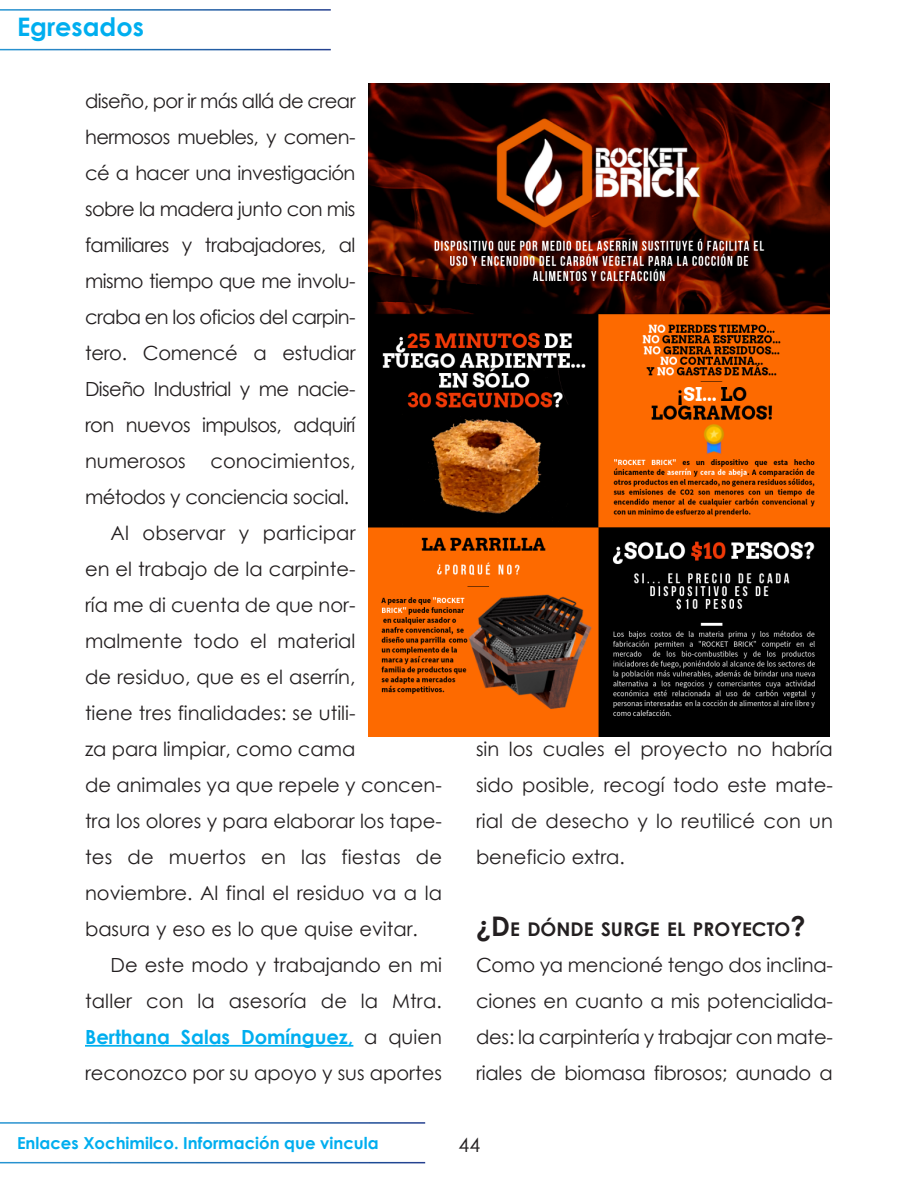
<style>
.page{position:relative;width:918px;height:1188px;background:#fff}
.page>*{position:absolute;margin:0;border:0;box-sizing:border-box;transform-origin:0 0}
.t1{font:700 25.5px "Century Gothic";color:#00aeef}
.cuerpoArticulos{font:19.5px/36px "Century Gothic";color:#231f20;text-align:justify}
.cuerpoArticulos_sin{font:19.5px/36px "Century Gothic";letter-spacing:-.01em;color:#231f20;text-align:justify}
.cuerpoArticulos_sin-2{font:19.5px/36px "Century Gothic";letter-spacing:-.03em;color:#231f20}
.subtitulo_ok{font:700 18.9px "Century Gothic";color:#231f20}
.t2{font:700 16.5px "Century Gothic";color:#00aeef}
.s1{font-weight:700;color:#00aeef}
.s2{font-size:27px}
</style>
<div class="page">
<hr style="left:85px;top:1045px;width:268px;height:2px;background:#00aeef">
<img style="left:368px;top:84px;width:461px;height:652px">
<h1 class="t1" style="left:17px;top:8px;width:128px">Egresados</h1>
<p class="cuerpoArticulos_sin" style="left:85px;top:83px;width:272px">diseño, por ir más allá de crear hermosos muebles, y comen&shy;cé a hacer una investigación sobre la madera junto con mis familiares y trabajadores, al mismo tiempo que me involu&shy;craba en los oficios del carpin&shy;tero. Comencé a estudiar Diseño Industrial y me nacie&shy;ron nuevos impulsos, adquirí numerosos</p>
<p class="cuerpoArticulos_sin-2" style="left:85px;top:443px;width:272px;text-indent:125px">conocimientos, métodos y conciencia social.</p>
<p class="cuerpoArticulos" style="left:85px;top:515px;width:358px;text-align:left;text-indent:26px">Al observar y participar<br>en el trabajo de la carpinte-<br>ría me di cuenta de que nor&shy;malmente todo el material<br>de residuo, que es el aserrín,<br>tiene tres finalidades: se utili-<br>za para limpiar, como cama<br>de animales ya que repele y concen&shy;tra los olores y para elaborar los tape&shy;tes de muertos en las fiestas de noviembre. Al final el residuo va a la basura y eso es lo que quise evitar.</p>
<p class="cuerpoArticulos" style="left:85px;top:947px;width:358px;text-indent:26px">De este modo y trabajando en mi taller con la asesoría de la Mtra.<br><span class="s1">Berthana Salas Domínguez,</span> a quien reconozco por su apoyo y sus aportes</p>
<p class="cuerpoArticulos" style="left:476px;top:731px;width:358px">sin los cuales el proyecto no habría sido posible, recogí todo este mate&shy;rial de desecho y lo reutilicé con un beneficio extra.</p>
<p class="subtitulo_ok" style="left:476px;top:915px;width:331px"><span class="s2">¿D</span>E DÓNDE SURGE EL PROYECTO<span class="s2">?</span></p>
<p class="cuerpoArticulos_sin" style="left:476px;top:947px;width:358px">Como ya mencioné tengo dos inclina&shy;ciones en cuanto a mis potencialida&shy;des: la carpintería y trabajar con mate&shy;riales de biomasa fibrosos; aunado a</p>
<p class="t2" style="left:17px;top:1131px;width:363px">Enlaces Xochimilco. Información que vincula</p>
<p class="cuerpoArticulos" style="left:459px;top:1127px;width:23px">44</p>
</div>
